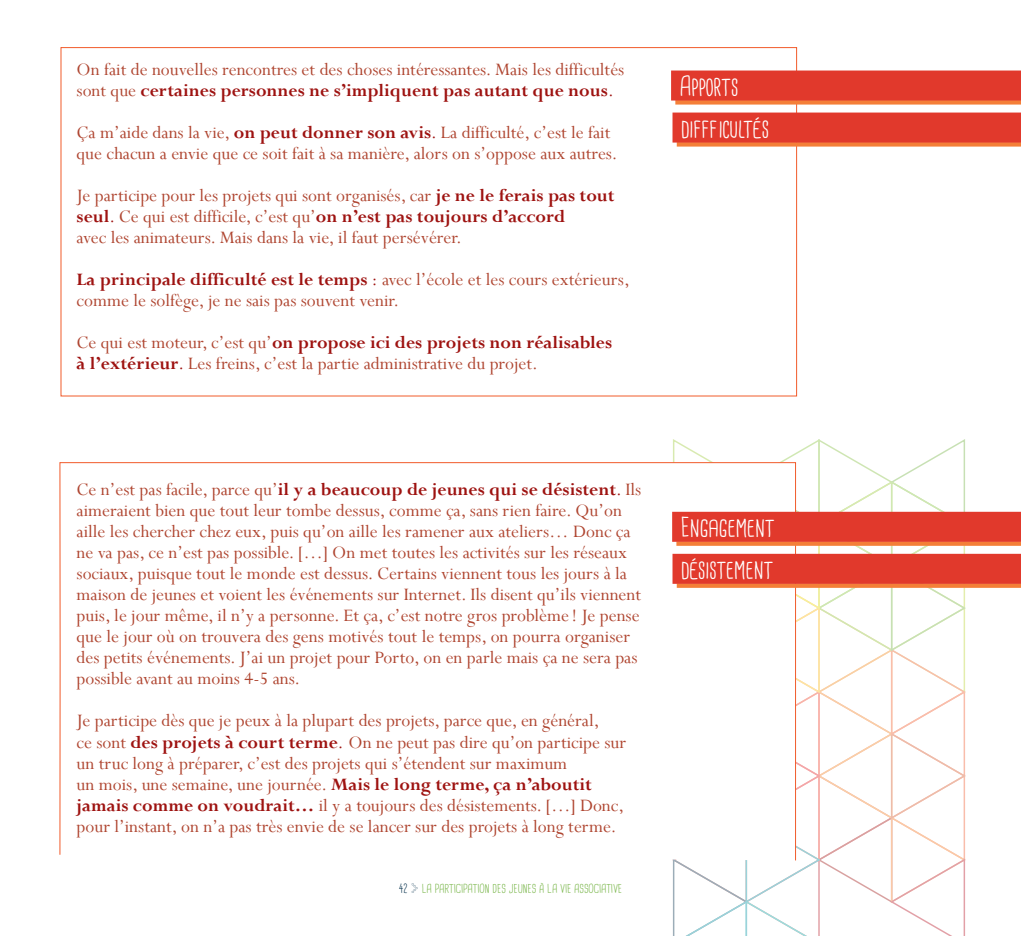
<style>
.page{position:relative;width:1021px;height:936px;background:#fff}
.page>*{position:absolute;margin:0;border:0;box-sizing:border-box;transform-origin:0 0}
.t1{font:27px/42px "Cardenio Modern";color:#fff}
.t2{font:19.5px/21px "Perpetua";color:#af4530}
.t3{font:12px "Cardenio Modern";color:#74b343}
.s1{font-weight:700;color:#9e1311}
.s2{color:#9e1311}
.s3{color:#07324d}
.s4{font-family:"Simple Direction Arrows";font-size:16.5px;color:#07324d}
</style>
<div class="page">
<svg style="left:673px;top:439px;width:293px;height:496px"></svg>
<div style="left:61px;top:47px;width:736px;height:349px;background:#fff;border:1px solid #f15b2b"></div>
<svg style="left:59px;top:462px;width:737px;height:399px"></svg>
<div style="left:675px;top:100px;width:345px;height:5px;background:#f47f38"></div>
<div style="left:671px;top:70px;width:349px;height:30px;background:#e1392c"></div>
<div style="left:676px;top:142px;width:344px;height:5px;background:#f47f38"></div>
<div style="left:672px;top:112px;width:348px;height:30px;background:#e1392c"></div>
<div style="left:676px;top:541px;width:344px;height:5px;background:#f47f38"></div>
<div style="left:672px;top:511px;width:348px;height:30px;background:#e1392c"></div>
<div style="left:676px;top:583px;width:344px;height:5px;background:#f47f38"></div>
<div style="left:672px;top:553px;width:348px;height:30px;background:#e1392c"></div>
<p class="t2" style="left:77px;top:59px;width:549px">On fait de nouvelles rencontres et des choses intéressantes. Mais les difficultés sont que <span class="s1">certaines personnes ne s’impliquent pas autant que nous</span><span class="s2">.</span></p>
<p class="t2" style="left:77px;top:122px;width:542px">Ça m’aide dans la vie, <span class="s1">on peut donner son avis</span><span class="s2">.</span> La difficulté, c’est le fait que chacun a envie que ce soit fait à sa manière, alors on s’oppose aux autres.</p>
<p class="t2" style="left:77px;top:185px;width:539px">Je participe pour les projets qui sont organisés, car <span class="s1">je ne le ferais pas tout seul</span><span class="s2">.</span> Ce qui est difficile, c’est qu’<span class="s1">on n’est pas toujours d’accord<br></span>avec les animateurs. Mais dans la vie, il faut persévérer.</p>
<p class="t2" style="left:77px;top:269px;width:554px"><span class="s1">La principale difficulté est le temps</span> <span class="s2">:</span> avec l’école et les cours extérieurs, comme le solfège, je ne sais pas souvent venir.</p>
<p class="t2" style="left:77px;top:332px;width:537px">Ce qui est moteur, c’est qu’<span class="s1">on propose ici des projets non réalisables à l’extérieur</span><span class="s2">.</span> Les freins, c’est la partie administrative du projet.</p>
<h1 class="t1" style="left:679px;top:67px;width:91px">APPORTS<br>DIFFFICULTÉS</h1>
<p class="t2" style="left:77px;top:479px;width:566px">Ce n’est pas facile, parce qu’<span class="s1">il y a beaucoup de jeunes qui se désistent</span><span class="s2">.</span> Ils aimeraient bien que tout leur tombe dessus, comme ça, sans rien faire. Qu’on aille les chercher chez eux, puis qu’on aille les ramener aux ateliers… Donc ça ne va pas, ce n’est pas possible. […] On met toutes les activités sur les réseaux sociaux, puisque tout le monde est dessus. Certains viennent tous les jours à la maison de jeunes et voient les événements sur Internet. Ils disent qu’ils viennent puis, le jour même, il n’y a personne. Et ça, c’est notre gros problème ! Je pense que le jour où on trouvera des gens motivés tout le temps, on pourra organiser des petits événements. J’ai un projet pour Porto, on en parle mais ça ne sera pas possible avant au moins 4-5 ans.</p>
<p class="t2" style="left:77px;top:710px;width:551px">Je participe dès que je peux à la plupart des projets, parce que, en général,<br>ce sont <span class="s1">des projets à court terme</span><span class="s2">.</span> On ne peut pas dire qu’on participe sur un truc long à préparer, c’est des projets qui s’étendent sur maximum<br>un mois, une semaine, une journée. <span class="s1">Mais le long terme, ça n’aboutit jamais comme on voudrait…</span> il y a toujours des désistements. […] Donc, pour l’instant, on n’a pas très envie de se lancer sur des projets à long terme.</p>
<p class="t3" style="left:399px;top:881px;width:224px"><span class="s3">42</span> <span class="s4">y</span> LA PARTICIPATION DES JEUNES À LA VIE ASSOCIATIVE</p>
<h1 class="t1" style="left:680px;top:508px;width:95px">ENGAGEMENT<br>DÉSISTEMENT</h1>
</div>
